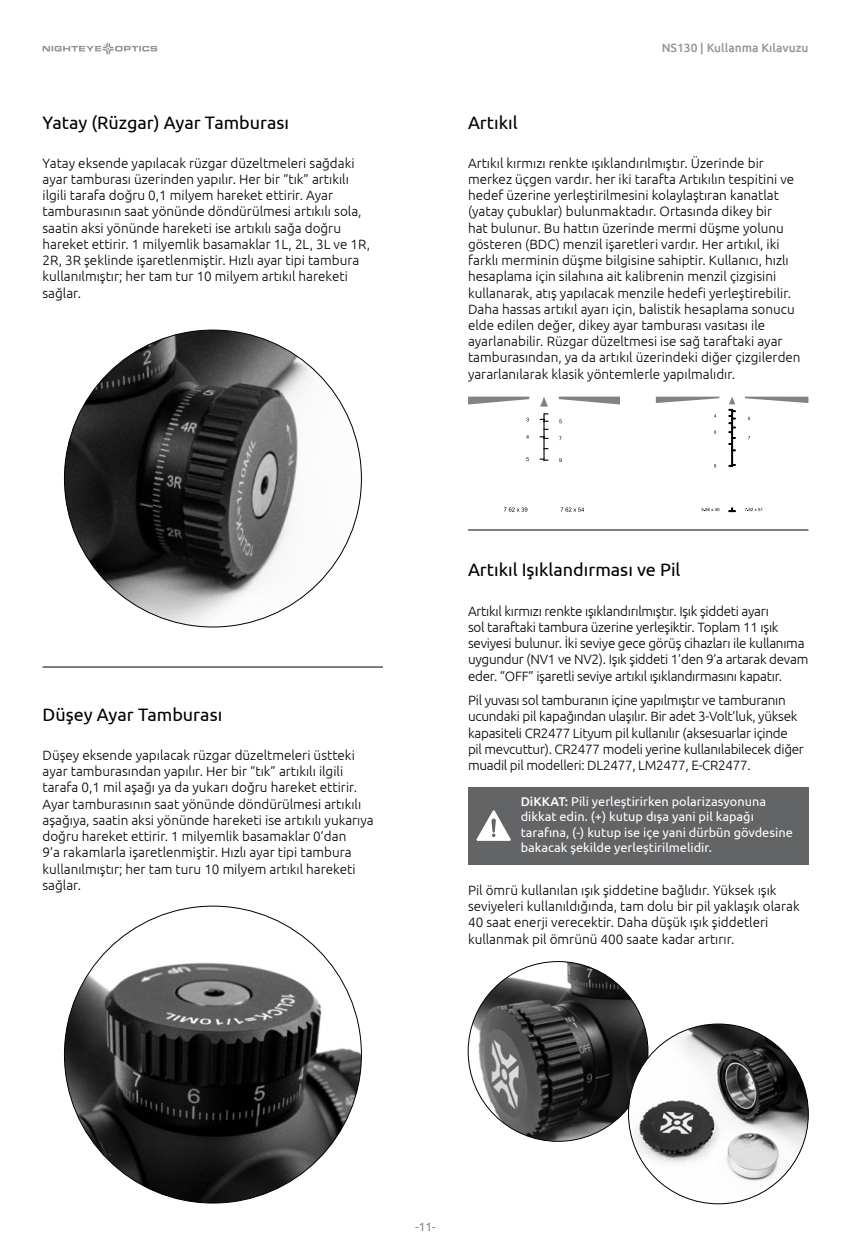
<style>
.page{position:relative;width:851px;height:1255px;background:#fff}
.page>*{position:absolute;margin:0;border:0;box-sizing:border-box;transform-origin:0 0}
.t1{font:18px "Ubuntu";color:#000}
.t2{font:300 13.5px/16.2px "Ubuntu";color:#000}
.t3{font:300 13.5px/16.2px "Ubuntu";letter-spacing:-.02em;color:#000}
.t4{font:12.75px/15.3px "Ubuntu";color:#fff}
.t5{font:500 12px "Ubuntu";color:#939598}
.t6{font:12px "Ubuntu";color:#808285}
.s1{font-weight:500}
</style>
<div class="page">
<svg style="left:43px;top:43px;width:114px;height:12px"></svg>
<hr style="left:43px;top:666px;width:340px;height:1px;background:#000">
<img style="left:64px;top:330px;width:297px;height:297px;border-radius:148px">
<img style="left:64px;top:919px;width:297px;height:283px">
<hr style="left:468px;top:529px;width:340px;height:1px;background:#000">
<div style="left:468px;top:787px;width:340px;height:78px;background:#636466"></div>
<svg style="left:476px;top:810px;width:35px;height:30px"></svg>
<img style="left:468px;top:961px;width:180px;height:180px;border-radius:90px">
<img style="left:628px;top:1024px;width:180px;height:179px;border-radius:90px">
<svg style="left:539px;top:413px;width:10px;height:48px"></svg>
<svg style="left:560px;top:507px;width:24px;height:4px"></svg>
<svg style="left:504px;top:507px;width:23px;height:4px"></svg>
<svg style="left:468px;top:396px;width:61px;height:8px"></svg>
<svg style="left:558px;top:396px;width:62px;height:8px"></svg>
<svg style="left:540px;top:397px;width:8px;height:9px"></svg>
<svg style="left:744px;top:508px;width:17px;height:3px"></svg>
<svg style="left:701px;top:508px;width:18px;height:3px"></svg>
<svg style="left:744px;top:396px;width:64px;height:7px"></svg>
<svg style="left:728px;top:397px;width:7px;height:69px"></svg>
<div style="left:731px;top:409px;width:1px;height:57px;border:1px solid #000"></div>
<svg style="left:728px;top:508px;width:7px;height:4px"></svg>
<svg style="left:655px;top:396px;width:64px;height:7px"></svg>
<h1 class="t1" style="left:43px;top:112px;width:248px">Yatay (Rüzgar) Ayar Tamburası</h1>
<p class="t2" style="left:43px;top:155px;width:329px">Yatay eksende yapılacak rüzgar düzeltmeleri sağdaki ayar tamburası üzerinden yapılır. Her bir “tık” artıkılı ilgili tarafa doğru 0,1 milyem hareket ettirir. Ayar tamburasının saat yönünde döndürülmesi artıkılı sola, saatin aksi yönünde hareketi ise artıkılı sağa doğru hareket ettirir. 1 milyemlik basamaklar 1L, 2L, 3L ve 1R, 2R, 3R şeklinde işaretlenmiştir. Hızlı ayar tipi tambura kullanılmıştır; her tam tur 10 milyem artıkıl hareketi sağlar.</p>
<h1 class="t1" style="left:43px;top:704px;width:181px">Düşey Ayar Tamburası</h1>
<p class="t2" style="left:43px;top:747px;width:333px">Düşey eksende yapılacak rüzgar düzeltmeleri üstteki ayar tamburasından yapılır. Her bir “tık” artıkılı ilgili tarafa 0,1 mil aşağı ya da yukarı doğru hareket ettirir.<br>Ayar tamburasının saat yönünde döndürülmesi artıkılı aşağıya, saatin aksi yönünde hareketi ise artıkılı yukarıya doğru hareket ettirir. 1 milyemlik basamaklar 0’dan<br>9’a rakamlarla işaretlenmiştir. Hızlı ayar tipi tambura kullanılmıştır; her tam turu 10 milyem artıkıl hareketi sağlar.</p>
<p class="t5" style="left:661px;top:41px;width:148px">NS130 | Kullanma Kılavuzu</p>
<h1 class="t1" style="left:468px;top:112px;width:51px">Artıkıl</h1>
<p class="t2" style="left:468px;top:155px;width:334px">Artıkıl kırmızı renkte ışıklandırılmıştır. Üzerinde bir merkez üçgen vardır. her iki tarafta Artıkılın tespitini ve hedef üzerine yerleştirilmesini kolaylaştıran kanatlat (yatay çubuklar) bulunmaktadır. Ortasında dikey bir<br>hat bulunur. Bu hattın üzerinde mermi düşme yolunu gösteren (BDC) menzil işaretleri vardır. Her artıkıl, iki farklı merminin düşme bilgisine sahiptir. Kullanıcı, hızlı hesaplama için silahına ait kalibrenin menzil çizgisini kullanarak, atış yapılacak menzile hedefi yerleştirebilir.<br>Daha hassas artıkıl ayarı için, balistik hesaplama sonucu elde edilen değer, dikey ayar tamburası vasıtası ile ayarlanabilir. Rüzgar düzeltmesi ise sağ taraftaki ayar tamburasından, ya da artıkıl üzerindeki diğer çizgilerden yararlanılarak klasik yöntemlerle yapılmalıdır.</p>
<h1 class="t1" style="left:468px;top:559px;width:214px">Artıkıl Işıklandırması ve Pil</h1>
<p class="t3" style="left:468px;top:602px;width:342px">Artıkıl kırmızı renkte ışıklandırılmıştır. Işık şiddeti ayarı<br>sol taraftaki tambura üzerine yerleşiktir. Toplam 11 ışık seviyesi bulunur. İki seviye gece görüş cihazları ile kullanıma uygundur (NV1 ve NV2). Işık şiddeti 1’den 9’a artarak devam eder. “OFF” işaretli seviye artıkıl ışıklandırmasını kapatır.</p>
<p class="t3" style="left:468px;top:692px;width:337px">Pil yuvası sol tamburanın içine yapılmıştır ve tamburanın ucundaki pil kapağından ulaşılır. Bir adet 3-Volt’luk, yüksek kapasiteli CR2477 Lityum pil kullanılır (aksesuarlar içinde pil mevcuttur). CR2477 modeli yerine kullanılabilecek diğer muadil pil modelleri: DL2477, LM2477, E-CR2477.</p>
<p class="t4" style="left:520px;top:793px;width:273px"><span class="s1">DiKKAT:</span> Pili yerleştirirken polarizasyonuna dikkat edin. (+) kutup dışa yani pil kapağı tarafına, (-) kutup ise içe yani dürbün gövdesine bakacak şekilde yerleştirilmelidir.</p>
<p class="t2" style="left:468px;top:881px;width:333px">Pil ömrü kullanılan ışık şiddetine bağlıdır. Yüksek ışık seviyeleri kullanıldığında, tam dolu bir pil yaklaşık olarak 40 saat enerji verecektir. Daha düşük ışık şiddetleri kullanmak pil ömrünü 400 saate kadar artırır.</p>
<p class="t6" style="left:415px;top:1219px;width:22px">-11-</p>
</div>
